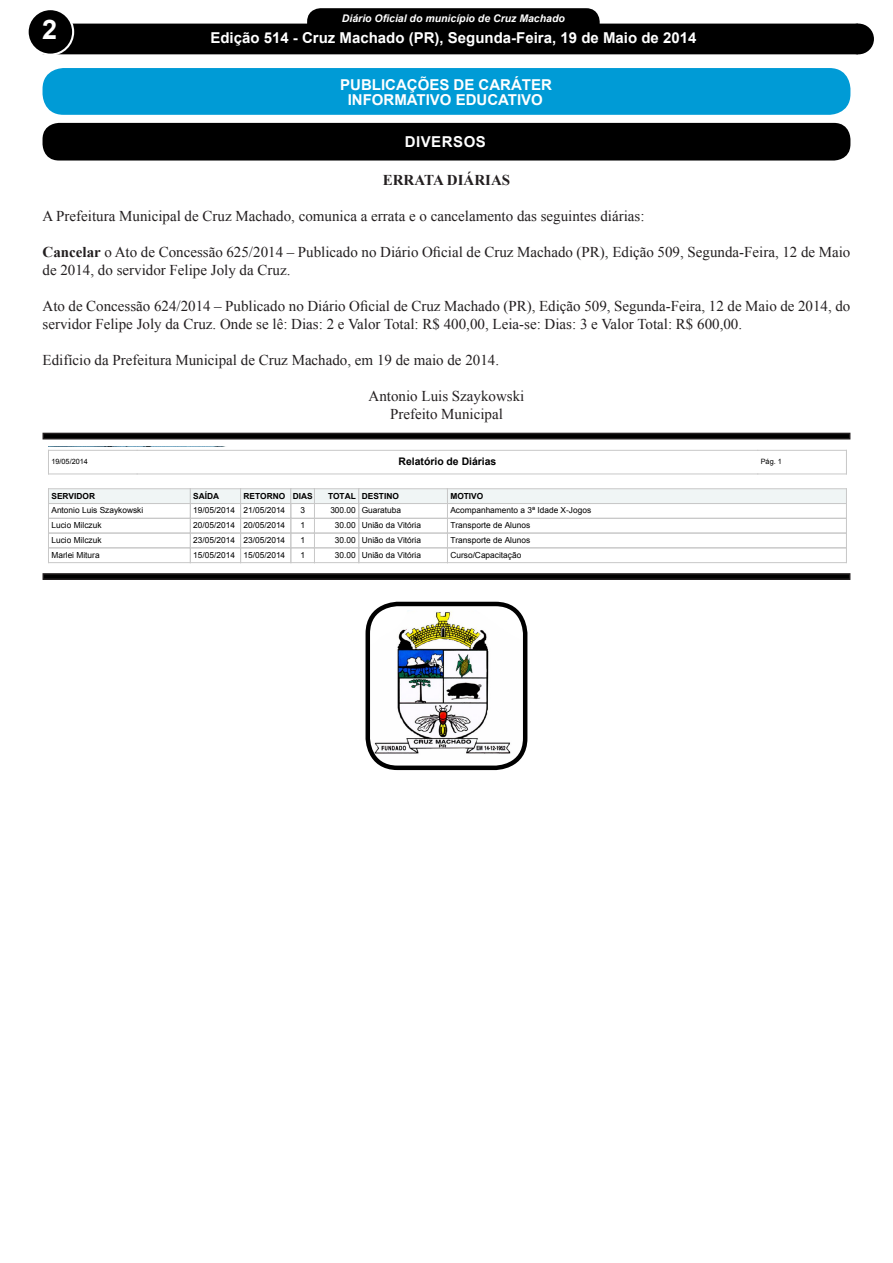
<style>
.page{position:relative;width:893px;height:1263px;background:#fff}
.page>*{position:absolute;margin:0;border:0;box-sizing:border-box;transform-origin:0 0}
.t1{font:700 27px "Arial";color:#fff}
.t2{font:15px/18px "Times New Roman";color:#231f20}
.t3{font:700 15px "Arial";color:#fff}
.t4{font:700 15px "Times New Roman";color:#231f20}
.t5{font:700 15px "Arial";letter-spacing:.035em;color:#fff}
.t6{font:italic 700 10.5px "Arial";color:#fff}
.t7{font:700 10.5px "Arial";color:#000}
.t8{font:8.4px "Arial";color:#000}
.t9{font:700 8.4px "Arial";color:#000}
.t10{font:7.35px "Arial";color:#000}
.s1{font-weight:700}
</style>
<div class="page">
<div style="left:309px;top:10px;width:289px;height:27px;background:#000;border-radius:12px"></div>
<div style="left:307px;top:8px;width:293px;height:31px;border:3px solid #000;border-radius:12px"></div>
<div style="left:43px;top:24px;width:815px;height:30px;background:#000"></div>
<div style="left:28px;top:9px;width:45px;height:46px;background:#000;border-radius:50%"></div>
<div style="left:27px;top:8px;width:47px;height:48px;border:2px solid #fff;border-radius:50%"></div>
<div style="left:844px;top:24px;width:29px;height:29px;background:#000;border-radius:50%"></div>
<div style="left:843px;top:24px;width:31px;height:30px;border:2px solid #000;border-radius:50%"></div>
<div style="left:43px;top:123px;width:807px;height:38px;background:#000;border-radius:16px"></div>
<div style="left:43px;top:68px;width:807px;height:47px;background:#009bd6;border-radius:21px"></div>
<img style="left:370px;top:610px;width:155px;height:152px">
<div style="left:366px;top:602px;width:161px;height:168px;border:4px solid #000;border-radius:30px"></div>
<svg style="left:42px;top:432px;width:809px;height:8px;background:#333132"></svg>
<img style="left:48px;top:446px;width:178px;height:1px">
<svg style="left:48px;top:451px;width:1px;height:23px"></svg>
<hr style="left:48px;top:450px;width:89px;height:1px;background:#c8c8c8">
<hr style="left:48px;top:474px;width:89px;height:1px;background:#c8c8c8">
<hr style="left:137px;top:450px;width:621px;height:1px;background:#c8c8c8">
<hr style="left:137px;top:474px;width:621px;height:1px;background:#c8c8c8">
<hr style="left:758px;top:450px;width:88px;height:1px;background:#c8c8c8">
<svg style="left:846px;top:450px;width:1px;height:24px"></svg>
<hr style="left:758px;top:474px;width:88px;height:1px;background:#c8c8c8">
<div style="left:48px;top:489px;width:142px;height:14px;background:#f0f5f5"></div>
<hr style="left:48px;top:488px;width:142px;height:1px;background:#c8c8c8">
<div style="left:190px;top:489px;width:51px;height:14px;background:#f0f5f5"></div>
<hr style="left:190px;top:488px;width:51px;height:1px;background:#c8c8c8">
<div style="left:241px;top:489px;width:50px;height:14px;background:#f0f5f5"></div>
<hr style="left:241px;top:488px;width:50px;height:1px;background:#c8c8c8">
<div style="left:314px;top:489px;width:45px;height:14px;background:#f0f5f5"></div>
<hr style="left:314px;top:488px;width:45px;height:1px;background:#c8c8c8">
<div style="left:359px;top:489px;width:88px;height:14px;background:#f0f5f5"></div>
<hr style="left:359px;top:488px;width:88px;height:1px;background:#c8c8c8">
<div style="left:447px;top:489px;width:399px;height:14px;background:#f0f5f5"></div>
<hr style="left:447px;top:488px;width:399px;height:1px;background:#c8c8c8">
<hr style="left:48px;top:503px;width:142px;height:1px;background:#c8c8c8">
<hr style="left:190px;top:503px;width:51px;height:1px;background:#c8c8c8">
<hr style="left:241px;top:503px;width:50px;height:1px;background:#c8c8c8">
<hr style="left:314px;top:503px;width:45px;height:1px;background:#c8c8c8">
<hr style="left:359px;top:503px;width:88px;height:1px;background:#c8c8c8">
<hr style="left:447px;top:503px;width:399px;height:1px;background:#c8c8c8">
<hr style="left:48px;top:518px;width:142px;height:1px;background:#c8c8c8">
<hr style="left:190px;top:518px;width:51px;height:1px;background:#c8c8c8">
<hr style="left:241px;top:518px;width:50px;height:1px;background:#c8c8c8">
<hr style="left:314px;top:518px;width:45px;height:1px;background:#c8c8c8">
<hr style="left:359px;top:518px;width:88px;height:1px;background:#c8c8c8">
<hr style="left:447px;top:518px;width:399px;height:1px;background:#c8c8c8">
<hr style="left:48px;top:533px;width:142px;height:1px;background:#c8c8c8">
<hr style="left:190px;top:533px;width:51px;height:1px;background:#c8c8c8">
<hr style="left:241px;top:533px;width:50px;height:1px;background:#c8c8c8">
<hr style="left:314px;top:533px;width:45px;height:1px;background:#c8c8c8">
<hr style="left:359px;top:533px;width:88px;height:1px;background:#c8c8c8">
<hr style="left:447px;top:533px;width:399px;height:1px;background:#c8c8c8">
<svg style="left:48px;top:489px;width:1px;height:73px"></svg>
<hr style="left:48px;top:547px;width:142px;height:1px;background:#c8c8c8">
<hr style="left:48px;top:562px;width:142px;height:1px;background:#c8c8c8">
<svg style="left:190px;top:489px;width:1px;height:73px"></svg>
<hr style="left:190px;top:547px;width:51px;height:1px;background:#c8c8c8">
<hr style="left:190px;top:562px;width:51px;height:1px;background:#c8c8c8">
<svg style="left:240px;top:489px;width:1px;height:73px"></svg>
<hr style="left:241px;top:547px;width:50px;height:1px;background:#c8c8c8">
<hr style="left:241px;top:562px;width:50px;height:1px;background:#c8c8c8">
<svg style="left:291px;top:488px;width:24px;height:75px"></svg>
<hr style="left:314px;top:547px;width:45px;height:1px;background:#c8c8c8">
<hr style="left:314px;top:562px;width:45px;height:1px;background:#c8c8c8">
<svg style="left:358px;top:489px;width:1px;height:73px"></svg>
<hr style="left:359px;top:547px;width:88px;height:1px;background:#c8c8c8">
<hr style="left:359px;top:562px;width:88px;height:1px;background:#c8c8c8">
<svg style="left:447px;top:489px;width:1px;height:73px"></svg>
<hr style="left:447px;top:547px;width:399px;height:1px;background:#c8c8c8">
<svg style="left:846px;top:489px;width:1px;height:74px"></svg>
<hr style="left:447px;top:562px;width:399px;height:1px;background:#c8c8c8">
<svg style="left:42px;top:573px;width:809px;height:7px;background:#141213"></svg>
<p class="t1" style="left:42px;top:11px;width:17px">2</p>
<p class="t6" style="left:342px;top:12px;width:224px">Diário Oficial do município de Cruz Machado</p>
<p class="t3" style="left:210px;top:27px;width:487px">Edição 514 - Cruz Machado (PR), Segunda-Feira, 19 de Maio de 2014</p>
<p class="t3" style="left:340px;top:74px;width:213px">PUBLICAÇÕES DE CARÁTER</p>
<p class="t3" style="left:348px;top:89px;width:197px">INFORMATIVO EDUCATIVO</p>
<p class="t5" style="left:405px;top:132px;width:83px">DIVERSOS</p>
<p class="t4" style="left:383px;top:169px;width:129px">ERRATA DIÁRIAS</p>
<p class="t2" style="left:43px;top:206px;width:603px">A Prefeitura Municipal de Cruz Machado, comunica a errata e o cancelamento das seguintes diárias:</p>
<p class="t2" style="left:43px;top:242px;width:809px"><span class="s1">Cancelar</span> o Ato de Concessão 625/2014 – Publicado no Diário Oficial de Cruz Machado (PR), Edição 509, Segunda-Feira, 12 de Maio de 2014, do servidor Felipe Joly da Cruz.</p>
<p class="t2" style="left:43px;top:296px;width:809px">Ato de Concessão 624/2014 – Publicado no Diário Oficial de Cruz Machado (PR), Edição 509, Segunda-Feira, 12 de Maio de 2014, do servidor Felipe Joly da Cruz. Onde se lê: Dias: 2 e Valor Total: R$ 400,00, Leia-se: Dias: 3 e Valor Total: R$ 600,00.</p>
<p class="t2" style="left:43px;top:350px;width:458px">Edifício da Prefeitura Municipal de Cruz Machado, em 19 de maio de 2014.</p>
<p class="t2" style="left:369px;top:386px;width:157px">Antonio Luis Szaykowski</p>
<p class="t2" style="left:390px;top:404px;width:114px">Prefeito Municipal</p>
<p class="t10" style="left:51px;top:457px;width:38px">19/05/2014</p>
<p class="t7" style="left:398px;top:454px;width:99px">Relatório de Diárias</p>
<p class="t10" style="left:761px;top:457px;width:23px">Pág. 1</p>
<p class="t9" style="left:51px;top:490px;width:45px">SERVIDOR</p>
<p class="t9" style="left:193px;top:490px;width:27px">SAÍDA</p>
<p class="t9" style="left:244px;top:490px;width:71px">RETORNO DIAS</p>
<p class="t9" style="left:328px;top:490px;width:72px">TOTAL DESTINO</p>
<p class="t9" style="left:450px;top:490px;width:34px">MOTIVO</p>
<p class="t8" style="left:51px;top:505px;width:93px">Antonio Luis Szaykowski</p>
<p class="t8" style="left:193px;top:505px;width:93px">19/05/2014 21/05/2014</p>
<p class="t8" style="left:300px;top:505px;width:6px">3</p>
<p class="t8" style="left:330px;top:505px;width:72px">300.00 Guaratuba</p>
<p class="t8" style="left:450px;top:505px;width:142px">Acompanhamento a 3ª Idade X-Jogos</p>
<p class="t8" style="left:51px;top:519px;width:52px">Lucio Milczuk</p>
<p class="t8" style="left:193px;top:519px;width:93px">20/05/2014 20/05/2014</p>
<p class="t8" style="left:300px;top:519px;width:6px">1</p>
<p class="t8" style="left:335px;top:519px;width:88px">30.00 União da Vitória</p>
<p class="t8" style="left:450px;top:519px;width:81px">Transporte de Alunos</p>
<p class="t8" style="left:51px;top:534px;width:52px">Lucio Milczuk</p>
<p class="t8" style="left:193px;top:534px;width:93px">23/05/2014 23/05/2014</p>
<p class="t8" style="left:300px;top:534px;width:6px">1</p>
<p class="t8" style="left:335px;top:534px;width:88px">30.00 União da Vitória</p>
<p class="t8" style="left:450px;top:534px;width:81px">Transporte de Alunos</p>
<p class="t8" style="left:51px;top:549px;width:50px">Marlei Mitura</p>
<p class="t8" style="left:193px;top:549px;width:93px">15/05/2014 15/05/2014</p>
<p class="t8" style="left:300px;top:549px;width:6px">1</p>
<p class="t8" style="left:335px;top:549px;width:88px">30.00 União da Vitória</p>
<p class="t8" style="left:450px;top:549px;width:72px">Curso/Capacitação</p>
</div>
